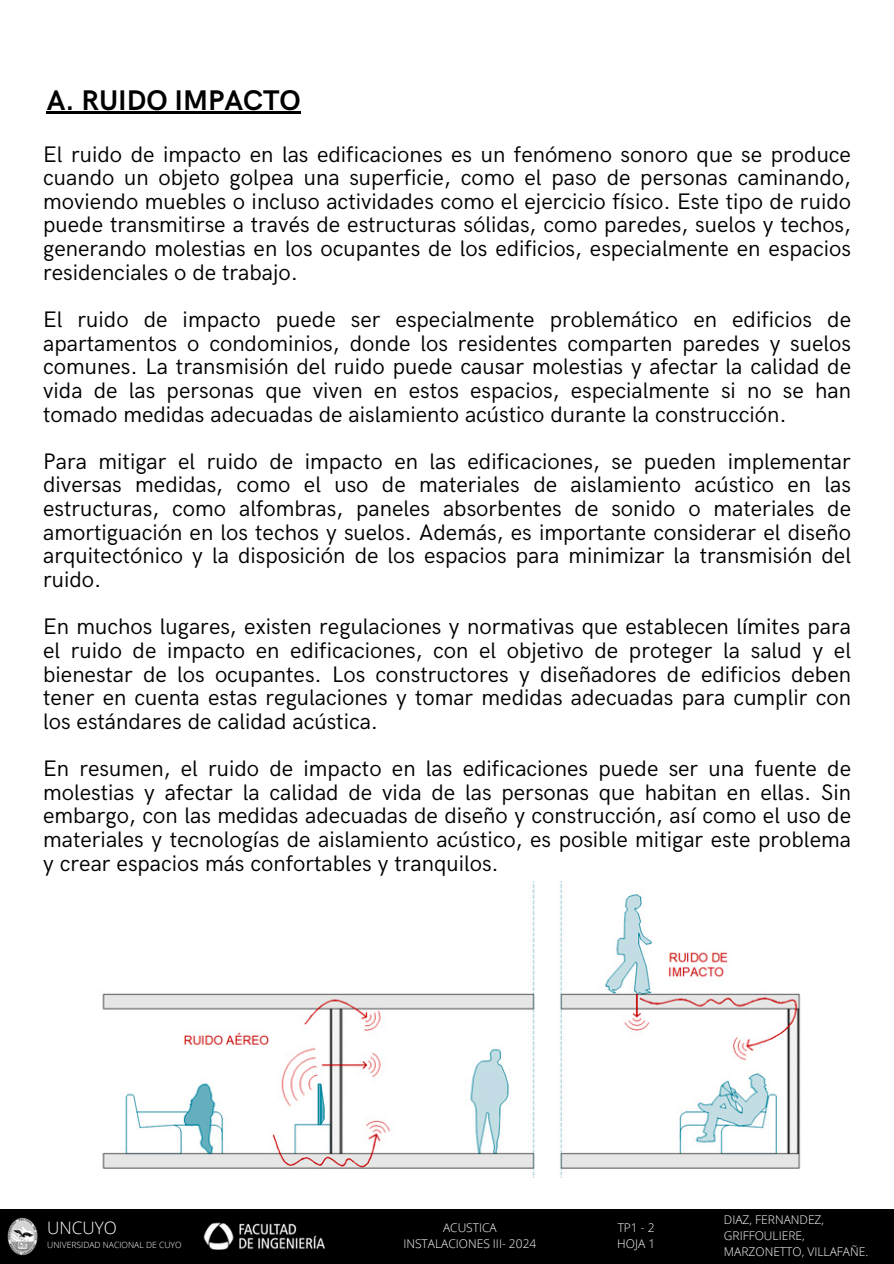
<style>
.page{position:relative;width:894px;height:1264px;background:#fff}
.page>*{position:absolute;margin:0;border:0;box-sizing:border-box;transform-origin:0 0}
.t1{font:700 28.5px "HK Grotesk";color:#000}
.t2{font:22.5px/23.7px "HK Grotesk";color:#000;text-align:justify}
.t3{font:300 17.1px "Open Sans";color:#fff}
.t4{font:300 12px/16px "Open Sans";color:#fff}
.t5{font:300 8.55px "Open Sans";color:#fff}
</style>
<div class="page">
<img style="left:102px;top:881px;width:699px;height:295px">
<hr style="left:47px;top:112px;width:254px;height:2px;background:#000">
<div style="left:0;top:1208px;width:893px;height:55px;background:#000"></div>
<img style="left:8px;top:1217px;width:30px;height:37px">
<img style="left:203px;top:1222px;width:122px;height:28px">
<p class="t1" style="left:47px;top:84px;width:255px">A. RUIDO IMPACTO</p>
<h1 class="t2" style="left:43px;top:143px;width:809px">El ruido de impacto en las edificaciones es un fenómeno sonoro que se produce cuando un objeto golpea una superficie, como el paso de personas caminando, moviendo muebles o incluso actividades como el ejercicio físico. Este tipo de ruido puede transmitirse a través de estructuras sólidas, como paredes, suelos y techos, generando molestias en los ocupantes de los edificios, especialmente en espacios residenciales o de trabajo.</h1>
<h2 class="t2" style="left:43px;top:308px;width:809px">El ruido de impacto puede ser especialmente problemático en edificios de apartamentos o condominios, donde los residentes comparten paredes y suelos comunes. La transmisión del ruido puede causar molestias y afectar la calidad de vida de las personas que viven en estos espacios, especialmente si no se han tomado medidas adecuadas de aislamiento acústico durante la construcción.</h2>
<h2 class="t2" style="left:43px;top:450px;width:809px">Para mitigar el ruido de impacto en las edificaciones, se pueden implementar diversas medidas, como el uso de materiales de aislamiento acústico en las estructuras, como alfombras, paneles absorbentes de sonido o materiales de amortiguación en los techos y suelos. Además, es importante considerar el diseño arquitectónico y la disposición de los espacios para minimizar la transmisión del ruido.</h2>
<h2 class="t2" style="left:43px;top:615px;width:809px">En muchos lugares, existen regulaciones y normativas que establecen límites para el ruido de impacto en edificaciones, con el objetivo de proteger la salud y el bienestar de los ocupantes. Los constructores y diseñadores de edificios deben tener en cuenta estas regulaciones y tomar medidas adecuadas para cumplir con los estándares de calidad acústica.</h2>
<h2 class="t2" style="left:43px;top:757px;width:809px">En resumen, el ruido de impacto en las edificaciones puede ser una fuente de molestias y afectar la calidad de vida de las personas que habitan en ellas. Sin embargo, con las medidas adecuadas de diseño y construcción, así como el uso de materiales y tecnologías de aislamiento acústico, es posible mitigar este problema y crear espacios más confortables y tranquilos.</h2>
<p class="t3" style="left:47px;top:1215px;width:71px">UNCUYO</p>
<p class="t5" style="left:47px;top:1239px;width:136px">UNIVERSIDAD NACIONAL DE CUYO</p>
<h3 class="t4" style="left:403px;top:1219px;width:134px;text-align:center">ACUSTICA<br>INSTALACIONES III- 2024</h3>
<h3 class="t4" style="left:723px;top:1211px;width:146px">DIAZ, FERNANDEZ,<br>GRIFFOULIERE,<br>MARZONETTO, VILLAFAÑE.</h3>
<h3 class="t4" style="left:617px;top:1219px;width:39px">TP1 - 2<br>HOJA 1</h3>
</div>
